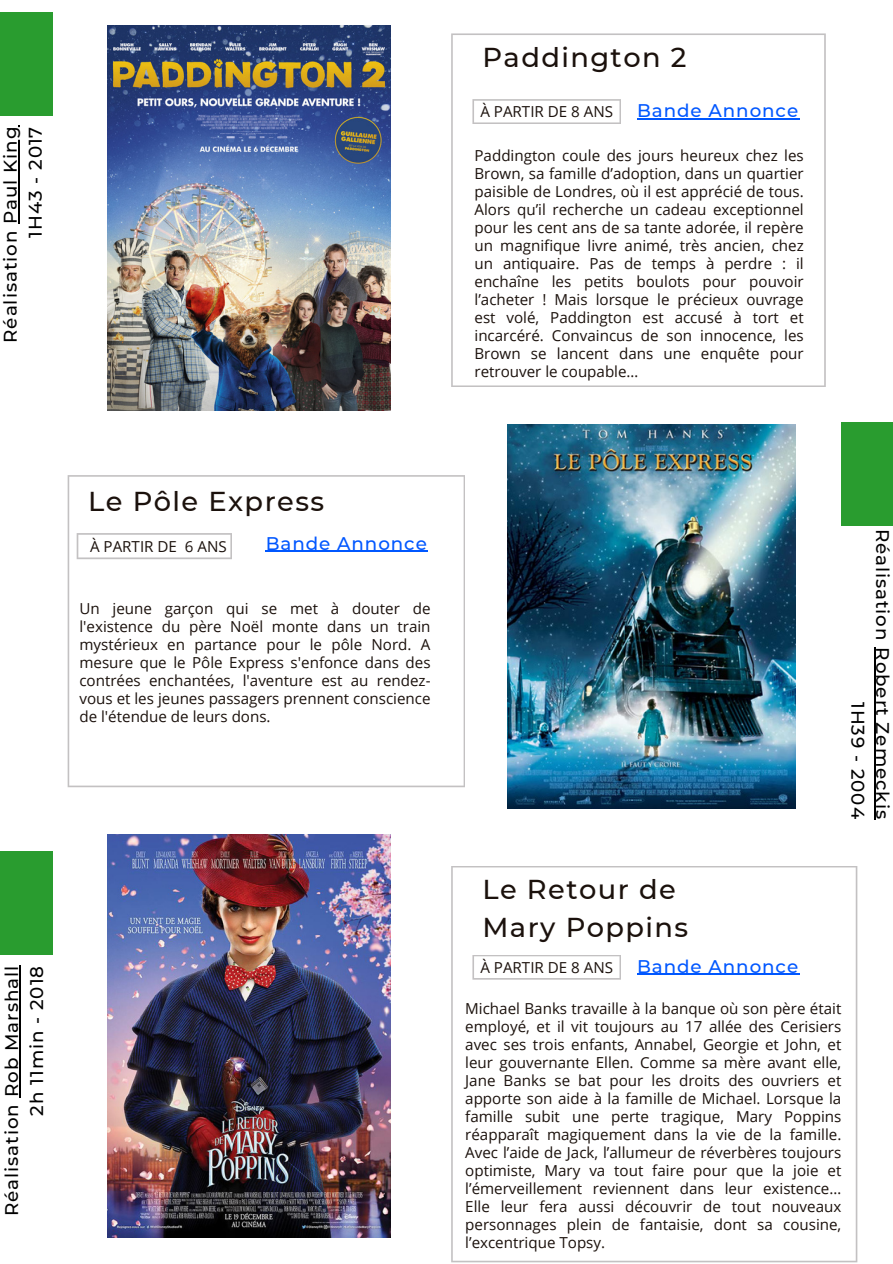
<style>
.page{position:relative;width:893px;height:1264px;background:#fff}
.page>*{position:absolute;margin:0;border:0;box-sizing:border-box;transform-origin:0 0}
.t1{font:500 27.3px "Montserrat";letter-spacing:.05em;color:#1b110c}
.t2{font:500 18.3px "Montserrat";letter-spacing:.05em;color:#000}
.t3{font:500 18.3px "Montserrat";letter-spacing:.05em;color:#0057ff}
.t4{font:15.15px/18px "Open Sans";color:#1b110c;text-align:justify}
</style>
<div class="page">
<svg style="left:451px;top:33px;width:374px;height:354px"></svg>
<div style="left:0;top:12px;width:53px;height:104px;background:#299c2f"></div>
<svg style="left:68px;top:475px;width:397px;height:312px"></svg>
<div style="left:841px;top:422px;width:51px;height:104px;background:#299c2f"></div>
<svg style="left:472px;top:99px;width:149px;height:25px"></svg>
<svg style="left:77px;top:533px;width:155px;height:26px"></svg>
<svg style="left:451px;top:866px;width:406px;height:396px"></svg>
<div style="left:0;top:851px;width:53px;height:103px;background:#299c2f"></div>
<svg style="left:472px;top:954px;width:149px;height:25px"></svg>
<img style="left:108px;top:26px;width:282px;height:384px">
<img style="left:507px;top:425px;width:288px;height:383px">
<img style="left:108px;top:834px;width:282px;height:403px">
<hr style="left:18px;top:126px;width:1px;height:98px;background:#000">
<hr style="left:873px;top:647px;width:2px;height:172px;background:#000">
<hr style="left:637px;top:118px;width:162px;height:1px;background:#0057ff">
<hr style="left:266px;top:550px;width:162px;height:2px;background:#0057ff">
<hr style="left:19px;top:964px;width:2px;height:133px;background:#000">
<hr style="left:637px;top:973px;width:162px;height:2px;background:#0057ff">
<p class="t2" style="left:-1px;top:343px;width:218px;rotate:-90deg">Réalisation Paul King</p>
<p class="t2" style="left:24px;top:237px;width:112px;rotate:-90deg">1H43 - 2017</p>
<p class="t1" style="left:482px;top:41px;width:205px">Paddington 2</p>
<p class="t4" style="left:480px;top:102px;width:134px">À PARTIR DE 8 ANS</p>
<p class="t3" style="left:637px;top:99px;width:163px">Bande Annonce</p>
<p class="t4" style="left:474px;top:146px;width:331px">Paddington coule des jours heureux chez les Brown, sa famille d’adoption, dans un quartier paisible de Londres, où il est apprécié de tous.<br>Alors qu’il recherche un cadeau exceptionnel pour les cent ans de sa tante adorée, il repère un magnifique livre animé, très ancien, chez un antiquaire. Pas de temps à perdre : il enchaîne les petits boulots pour pouvoir l’acheter ! Mais lorsque le précieux ouvrage est volé, Paddington est accusé à tort et incarcéré. Convaincus de son innocence, les Brown se lancent dans une enquête pour retrouver le coupable…</p>
<p class="t2" style="left:1px;top:1215px;width:251px;rotate:-90deg">Réalisation Rob Marshall</p>
<p class="t2" style="left:25px;top:1115px;width:151px;rotate:-90deg">2h 11min - 2018</p>
<p class="t1" style="left:88px;top:484px;width:237px">Le Pôle Express</p>
<p class="t4" style="left:90px;top:537px;width:138px">À PARTIR DE 6 ANS</p>
<p class="t3" style="left:266px;top:532px;width:163px">Bande Annonce</p>
<p class="t4" style="left:79px;top:599px;width:352px">Un jeune garçon qui se met à douter de l'existence du père Noël monte dans un train mystérieux en partance pour le pôle Nord. A mesure que le Pôle Express s'enfonce dans des contrées enchantées, l'aventure est au rendez&shy;vous et les jeunes passagers prennent conscience de l'étendue de leurs dons.</p>
<p class="t2" style="left:869px;top:702px;width:118px;rotate:90deg">1H39 - 2004</p>
<p class="t2" style="left:893px;top:528px;width:292px;rotate:90deg">Réalisation Robert Zemeckis</p>
<p class="t1" style="left:482px;top:873px;width:195px">Le Retour de</p>
<p class="t1" style="left:482px;top:910px;width:207px">Mary Poppins</p>
<p class="t4" style="left:480px;top:958px;width:134px">À PARTIR DE 8 ANS</p>
<p class="t3" style="left:637px;top:955px;width:163px">Bande Annonce</p>
<p class="t4" style="left:465px;top:998px;width:377px">Michael Banks travaille à la banque où son père était employé, et il vit toujours au 17 allée des Cerisiers avec ses trois enfants, Annabel, Georgie et John, et leur gouvernante Ellen. Comme sa mère avant elle, Jane Banks se bat pour les droits des ouvriers et apporte son aide à la famille de Michael. Lorsque la famille subit une perte tragique, Mary Poppins réapparaît magiquement dans la vie de la famille.<br>Avec l’aide de Jack, l’allumeur de réverbères toujours optimiste, Mary va tout faire pour que la joie et l’émerveillement reviennent dans leur existence… Elle leur fera aussi découvrir de tout nouveaux personnages plein de fantaisie, dont sa cousine, l’excentrique Topsy.</p>
</div>
